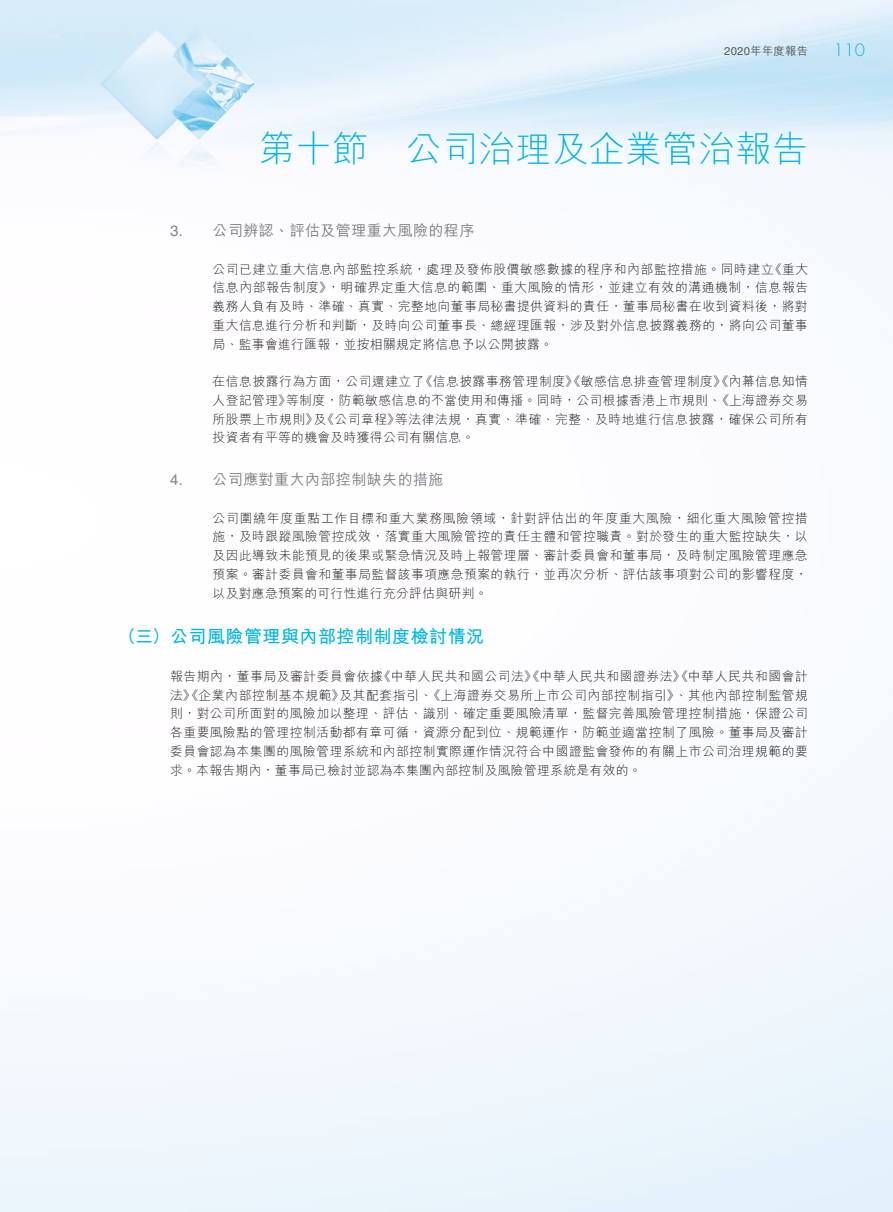
<style>
.page{position:relative;width:893px;height:1212px;background:#fff}
.page>*{position:absolute;margin:0;border:0;box-sizing:border-box;transform-origin:0 0}
.t1{font:300 36px "M Hei HK";letter-spacing:.02em;color:#00b5e6}
.t2{font:700 18px "M Hei HK";letter-spacing:.03em;color:#00b5e6}
.t3{font:300 16.5px "Futura Std";color:#00b5e6}
.t4{font:500 15px "M Hei HK";letter-spacing:.03em;color:#808285}
.t5{font:15px "Helvetica LT Std";color:#808285}
.t6{font:300 12.75px/18.8px "M Hei HK";letter-spacing:.045em;color:#231f20}
.t7{font:500 11.25px "M Hei HK";letter-spacing:.03em;color:#57585a}
.s1{font-family:"Helvetica LT Std";font-weight:400}
</style>
<div class="page">
<img style="left:0;top:0;width:893px;height:1212px">
<p class="t7" style="left:724px;top:43px;width:85px"><span class="s1">2020</span>年年度報告</p>
<p class="t3" style="left:833px;top:40px;width:33px">110</p>
<p class="t5" style="left:170px;top:222px;width:14px">3.</p>
<p class="t5" style="left:170px;top:471px;width:14px">4.</p>
<h1 class="t1" style="left:259px;top:130px;width:111px">第十節</h1>
<h1 class="t1" style="left:405px;top:130px;width:404px">公司治理及企業管治報告</h1>
<p class="t4" style="left:213px;top:220px;width:263px">公司辨認、評估及管理重大風險的程序</p>
<p class="t6" style="left:327px;top:259px;width:482px;text-indent:-115px">公司已建立重大信息內部監控系統，處理及發佈股價敏感數據的程序和內部監控措施。同時建立<br>，明確界定重大信息的範圍、重大風險的情形，並建立有效的溝通機制，信息報告</p>
<p class="t6" style="left:769px;top:259px;width:40px">《重大</p>
<p class="t6" style="left:213px;top:278px;width:597px">信息內部報告制度》<br>義務人負有及時、準確、真實、完整地向董事局秘書提供資料的責任，董事局秘書在收到資料後，將對重大信息進行分析和判斷，及時向公司董事長、總經理匯報，涉及對外信息披露義務的，將向公司董事局、監事會進行匯報，並按相關規定將信息予以公開披露。</p>
<p class="t6" style="left:420px;top:372px;width:389px">《信息披露事務管理制度》《敏感信息排查管理制度》《內幕信息知情</p>
<p class="t6" style="left:286px;top:372px;width:523px;text-indent:-73px">在信息披露行為方面，公司還建立了<br>等制度，防範敏感信息的不當使用和傳播。同時，公司根據香港上市規則、《上海證券交易</p>
<p class="t6" style="left:213px;top:391px;width:79px">人登記管理》</p>
<p class="t6" style="left:395px;top:409px;width:414px">等法律法規，真實、準確、完整、及時地進行信息披露，確保公司所有</p>
<p class="t6" style="left:213px;top:409px;width:189px">所股票上市規則》《公司章程》</p>
<p class="t6" style="left:213px;top:409px;width:263px;text-indent:101px">及<br>投資者有平等的機會及時獲得公司有關信息。</p>
<p class="t4" style="left:213px;top:469px;width:232px">公司應對重大內部控制缺失的措施</p>
<p class="t6" style="left:213px;top:508px;width:597px;text-align:justify">公司圍繞年度重點工作目標和重大業務風險領域，針對評估出的年度重大風險，細化重大風險管控措施，及時跟蹤風險管控成效，落實重大風險管控的責任主體和管控職責。對於發生的重大監控缺失，以及因此導致未能預見的後果或緊急情況及時上報管理層、審計委員會和董事局，及時制定風險管理應急預案。審計委員會和董事局監督該事項應急預案的執行，並再次分析、評估該事項對公司的影響程度，以及對應急預案的可行性進行充分評估與研判。</p>
<h2 class="t2" style="left:118px;top:624px;width:367px">（三）公司風險管理與內部控制制度檢討情況</h2>
<p class="t6" style="left:379px;top:667px;width:431px">《中華人民共和國公司法》《中華人民共和國證券法》《中華人民共和國會計</p>
<p class="t6" style="left:340px;top:667px;width:470px;text-indent:-170px">報告期內，董事局及審計委員會依據<br>及其配套指引、《上海證券交易所上市公司內部控制指引》、其他內部控制監管規</p>
<p class="t6" style="left:170px;top:685px;width:639px">法》《企業內部控制基本規範》<br>則，對公司所面對的風險加以整理、評估、識別、確定重要風險清單，監督完善風險管理控制措施，保證公司各重要風險點的管理控制活動都有章可循，資源分配到位、規範運作，防範並適當控制了風險。董事局及審計委員會認為本集團的風險管理系統和內部控制實際運作情況符合中國證監會發佈的有關上市公司治理規範的要求。本報告期內，董事局已檢討並認為本集團內部控制及風險管理系統是有效的。</p>
</div>
